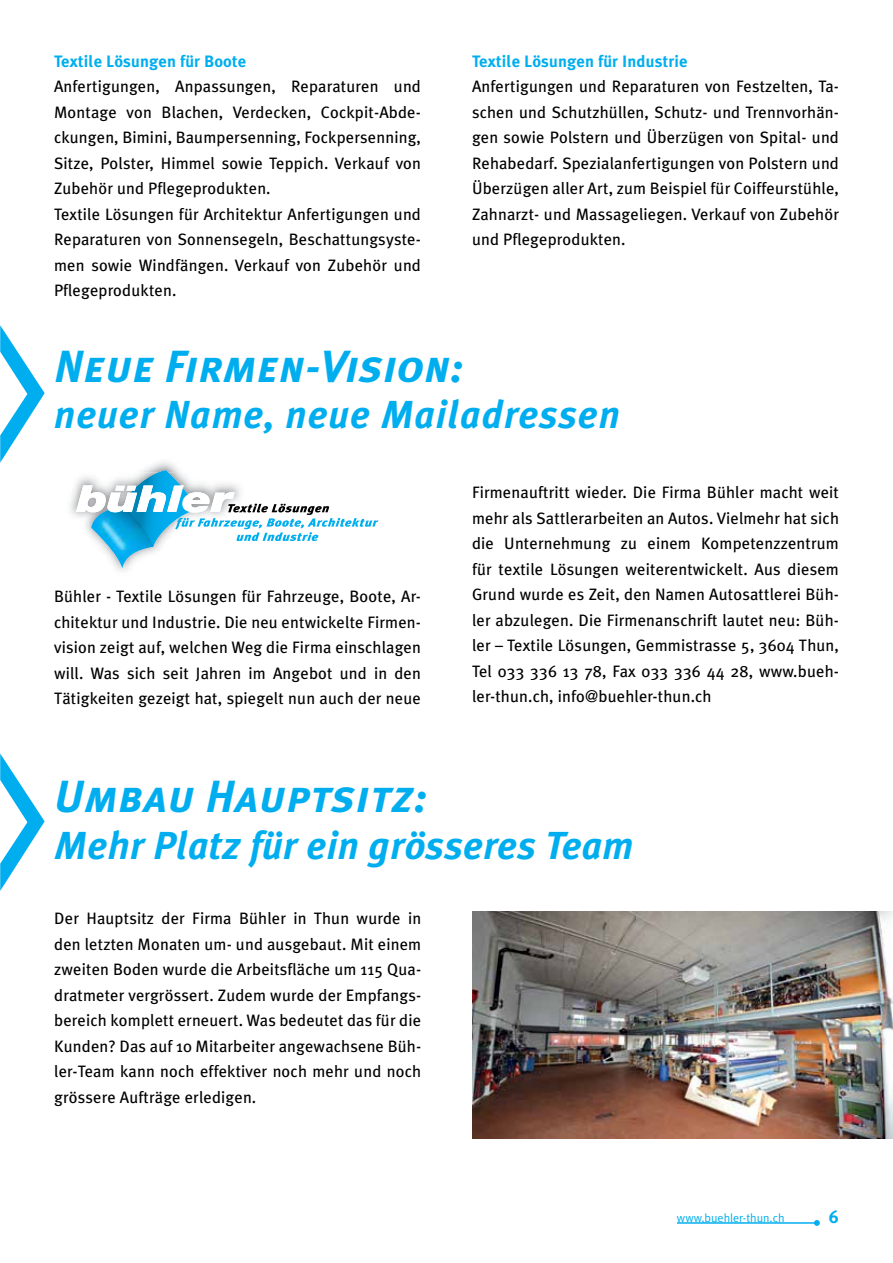
<style>
.page{position:relative;width:893px;height:1263px;background:#fff}
.page>*{position:absolute;margin:0;border:0;box-sizing:border-box;transform-origin:0 0}
.t1{font:italic 45px "Meta Plus Bold Caps";color:#00aeef}
.t2{font:italic 700 39px "Meta Plus";letter-spacing:.01em;color:#00aeef}
.t3{font:700 18px "Meta Plus";color:#00aeef}
.t4{font:16.5px/25.5px "Meta Plus";letter-spacing:.01em;color:#000;text-align:justify}
.t5{font:700 16.5px "Meta Plus";letter-spacing:.01em;color:#00aeef}
.t6{font:12px "Meta Plus Normal";color:#00aeef}
</style>
<div class="page">
<svg style="left:814px;top:1220px;width:6px;height:6px"></svg>
<hr style="left:677px;top:1222px;width:138px;height:2px;background:#00aeef">
<svg style="left:0;top:325px;width:45px;height:138px"></svg>
<svg style="left:0;top:753px;width:45px;height:138px"></svg>
<svg style="left:76px;top:470px;width:302px;height:98px"></svg>
<img style="left:472px;top:911px;width:421px;height:227px">
<p class="t5" style="left:54px;top:52px;width:194px">Textile Lösungen für Boote</p>
<p class="t4" style="left:54px;top:74px;width:368px;text-align:left">Anfertigungen, Anpassungen, Reparaturen und Montage von Blachen, Verdecken, Cockpit-Abde&shy;ckungen, Bimini, Baumpersenning, Fockpersenning, Sitze, Polster, Himmel sowie Teppich. Verkauf von Zubehör und Pflegeprodukten.<br>Textile Lösungen für Architektur Anfertigungen und Reparaturen von Sonnensegeln, Beschattungsyste&shy;men sowie Windfängen. Verkauf von Zubehör und Pflegeprodukten.</p>
<p class="t5" style="left:472px;top:51px;width:217px">Textile Lösungen für Industrie</p>
<p class="t4" style="left:472px;top:74px;width:368px">Anfertigungen und Reparaturen von Festzelten, Ta&shy;schen und Schutzhüllen, Schutz- und Trennvorhän&shy;gen sowie Polstern und Überzügen von Spital- und Rehabedarf. Spezialanfertigungen von Polstern und Überzügen aller Art, zum Beispiel für Coiffeurstühle, Zahnarzt- und Massageliegen. Verkauf von Zubehör und Pflegeprodukten.</p>
<h1 class="t1" style="left:54px;top:340px;width:411px">Neue Firmen-Vision:</h1>
<h2 class="t2" style="left:54px;top:392px;width:567px">neuer Name, neue Mailadressen</h2>
<p class="t4" style="left:54px;top:583px;width:368px">Bühler - Textile Lösungen für Fahrzeuge, Boote, Ar&shy;chitektur und Industrie. Die neu entwickelte Firmen&shy;vision zeigt auf, welchen Weg die Firma einschlagen will. Was sich seit Jahren im Angebot und in den Tätigkeiten gezeigt hat, spiegelt nun auch der neue</p>
<p class="t4" style="left:472px;top:479px;width:368px">Firmenauftritt wieder. Die Firma Bühler macht weit mehr als Sattlerarbeiten an Autos. Vielmehr hat sich die Unternehmung zu einem Kompetenzzentrum für textile Lösungen weiterentwickelt. Aus diesem Grund wurde es Zeit, den Namen Autosattlerei Büh&shy;ler abzulegen. Die Firmenanschrift lautet neu: Büh&shy;ler – Textile Lösungen, Gemmistrasse 5, 3604 Thun, Tel 033 336 13 78, Fax 033 336 44 28, www.bueh&shy;ler-thun.ch, info@buehler-thun.ch</p>
<h1 class="t1" style="left:54px;top:771px;width:375px">Umbau Hauptsitz:</h1>
<h2 class="t2" style="left:54px;top:823px;width:581px">Mehr Platz für ein grösseres Team</h2>
<p class="t4" style="left:54px;top:906px;width:368px">Der Hauptsitz der Firma Bühler in Thun wurde in den letzten Monaten um- und ausgebaut. Mit einem zweiten Boden wurde die Arbeitsfläche um 115 Qua&shy;dratmeter vergrössert. Zudem wurde der Empfangs&shy;bereich komplett erneuert. Was bedeutet das für die Kunden? Das auf 10 Mitarbeiter angewachsene Büh&shy;ler-Team kann noch effektiver noch mehr und noch grössere Aufträge erledigen.</p>
<p class="t6" style="left:677px;top:1210px;width:109px">www.buehler-thun.ch</p>
<p class="t3" style="left:829px;top:1206px;width:12px">6</p>
</div>
